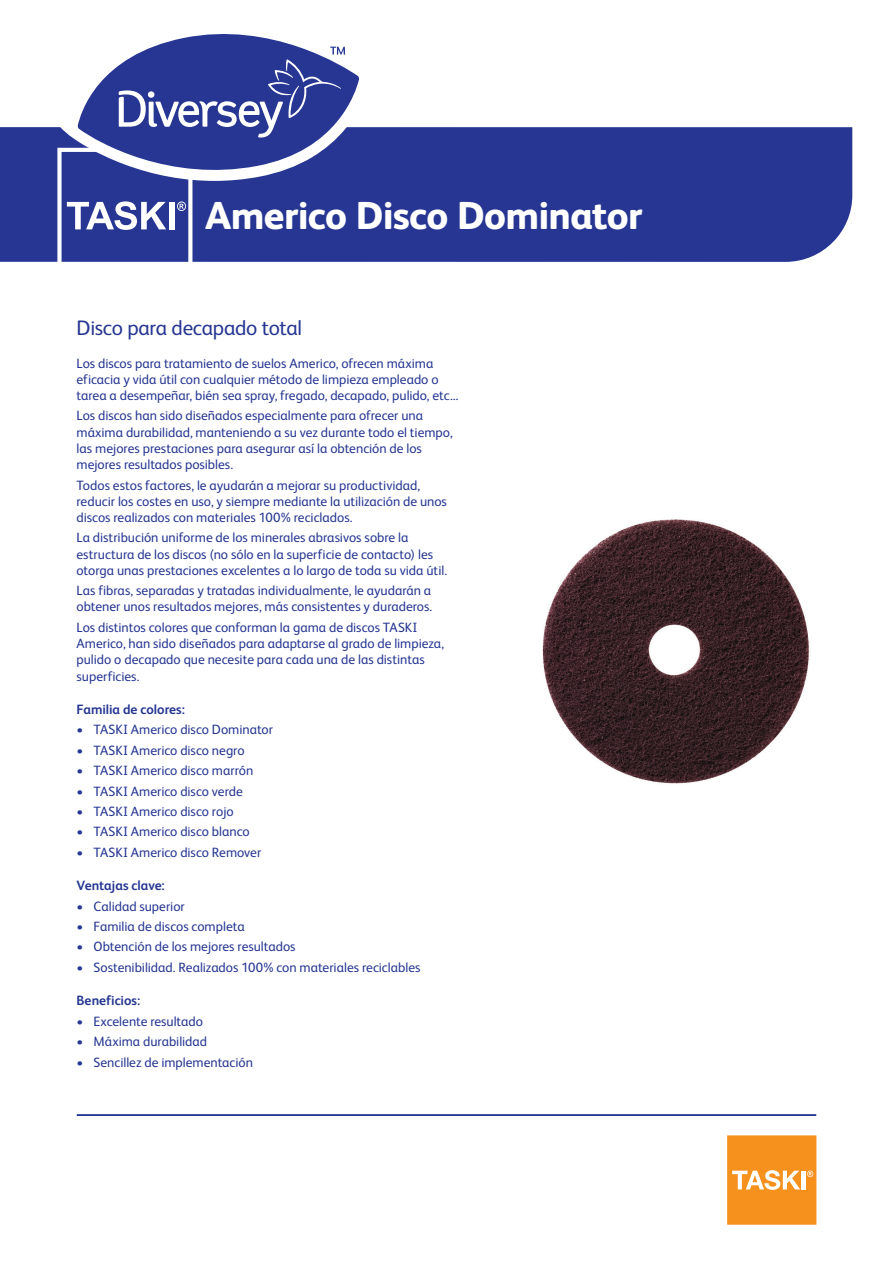
<style>
.page{position:relative;width:893px;height:1263px;background:#fff}
.page>*{position:absolute;margin:0;border:0;box-sizing:border-box;transform-origin:0 0}
.t1{font:800 39px "FS Albert Pro";letter-spacing:-.02em;color:#fff}
.Product_Description{font:21px "FS Albert Pro";letter-spacing:-.015em;color:#263692}
.Maintext{font:13.5px/16.2px "FS Albert Pro";color:#263692}
.Subheads{font:700 13.5px "FS Albert Pro";letter-spacing:-.005em;color:#263692}
</style>
<div class="page">
<div style="left:0;top:127px;width:852px;height:135px;background:#263692"></div>
<svg style="left:57px;top:148px;width:135px;height:114px;background:#4e5ba6"></svg>
<div style="left:169px;top:202px;width:6px;height:27px;background:#fff"></div>
<svg style="left:727px;top:1135px;width:89px;height:90px;background:#f69c34"></svg>
<hr style="left:77px;top:1114px;width:739px;height:2px;background:#263692">
<img style="left:542px;top:519px;width:267px;height:265px">
<svg style="left:58px;top:78px;width:316px;height:103px"></svg>
<svg style="left:78px;top:34px;width:281px;height:148px;fill:#263692"></svg>
<svg style="left:119px;top:47px;width:226px;height:91px;background:#4a58a4"></svg>
<p class="t1" style="left:205px;top:185px;width:439px">Americo Disco Dominator</p>
<p class="Product_Description" style="left:77px;top:313px;width:227px">Disco para decapado total</p>
<p class="Maintext" style="left:77px;top:354px;width:383px">Los discos para tratamiento de suelos Americo, ofrecen máxima eficacia y vida útil con cualquier método de limpieza empleado o tarea a desempeñar, bién sea spray, fregado, decapado, pulido, etc…</p>
<p class="Maintext" style="left:77px;top:407px;width:378px">Los discos han sido diseñados especialmente para ofrecer una máxima durabilidad, manteniendo a su vez durante todo el tiempo, las mejores prestaciones para asegurar así la obtención de los mejores resultados posibles.</p>
<p class="Maintext" style="left:77px;top:476px;width:372px">Todos estos factores, le ayudarán a mejorar su productividad, reducir los costes en uso, y siempre mediante la utilización de unos discos realizados con materiales 100% reciclados.</p>
<p class="Maintext" style="left:77px;top:529px;width:372px">La distribución uniforme de los minerales abrasivos sobre la estructura de los discos (no sólo en la superficie de contacto) les otorga unas prestaciones excelentes a lo largo de toda su vida útil.</p>
<p class="Maintext" style="left:77px;top:581px;width:357px">Las fibras, separadas y tratadas individualmente, le ayudarán a obtener unos resultados mejores, más consistentes y duraderos.</p>
<p class="Maintext" style="left:77px;top:618px;width:369px">Los distintos colores que conforman la gama de discos TASKI Americo, han sido diseñados para adaptarse al grado de limpieza, pulido o decapado que necesite para cada una de las distintas superficies.</p>
<p class="Subheads" style="left:77px;top:699px;width:110px">Familia de colores:</p>
<p class="Maintext" style="left:77px;top:720px;width:198px">• TASKI Americo disco Dominator</p>
<p class="Maintext" style="left:77px;top:741px;width:170px">• TASKI Americo disco negro</p>
<p class="Maintext" style="left:77px;top:761px;width:178px">• TASKI Americo disco marrón</p>
<p class="Maintext" style="left:77px;top:782px;width:168px">• TASKI Americo disco verde</p>
<p class="Maintext" style="left:77px;top:802px;width:159px">• TASKI Americo disco rojo</p>
<p class="Maintext" style="left:77px;top:823px;width:175px">• TASKI Americo disco blanco</p>
<p class="Maintext" style="left:77px;top:843px;width:186px">• TASKI Americo disco Remover</p>
<p class="Subheads" style="left:77px;top:876px;width:90px">Ventajas clave:</p>
<p class="Maintext" style="left:77px;top:897px;width:110px">• Calidad superior</p>
<p class="Maintext" style="left:77px;top:917px;width:170px">• Familia de discos completa</p>
<p class="Maintext" style="left:77px;top:938px;width:221px">• Obtención de los mejores resultados</p>
<p class="Maintext" style="left:77px;top:958px;width:346px">• Sostenibilidad. Realizados 100% con materiales reciclables</p>
<p class="Subheads" style="left:77px;top:991px;width:65px">Beneficios:</p>
<p class="Maintext" style="left:77px;top:1012px;width:128px">• Excelente resultado</p>
<p class="Maintext" style="left:77px;top:1032px;width:132px">• Máxima durabilidad</p>
<p class="Maintext" style="left:77px;top:1053px;width:178px">• Sencillez de implementación</p>
</div>
